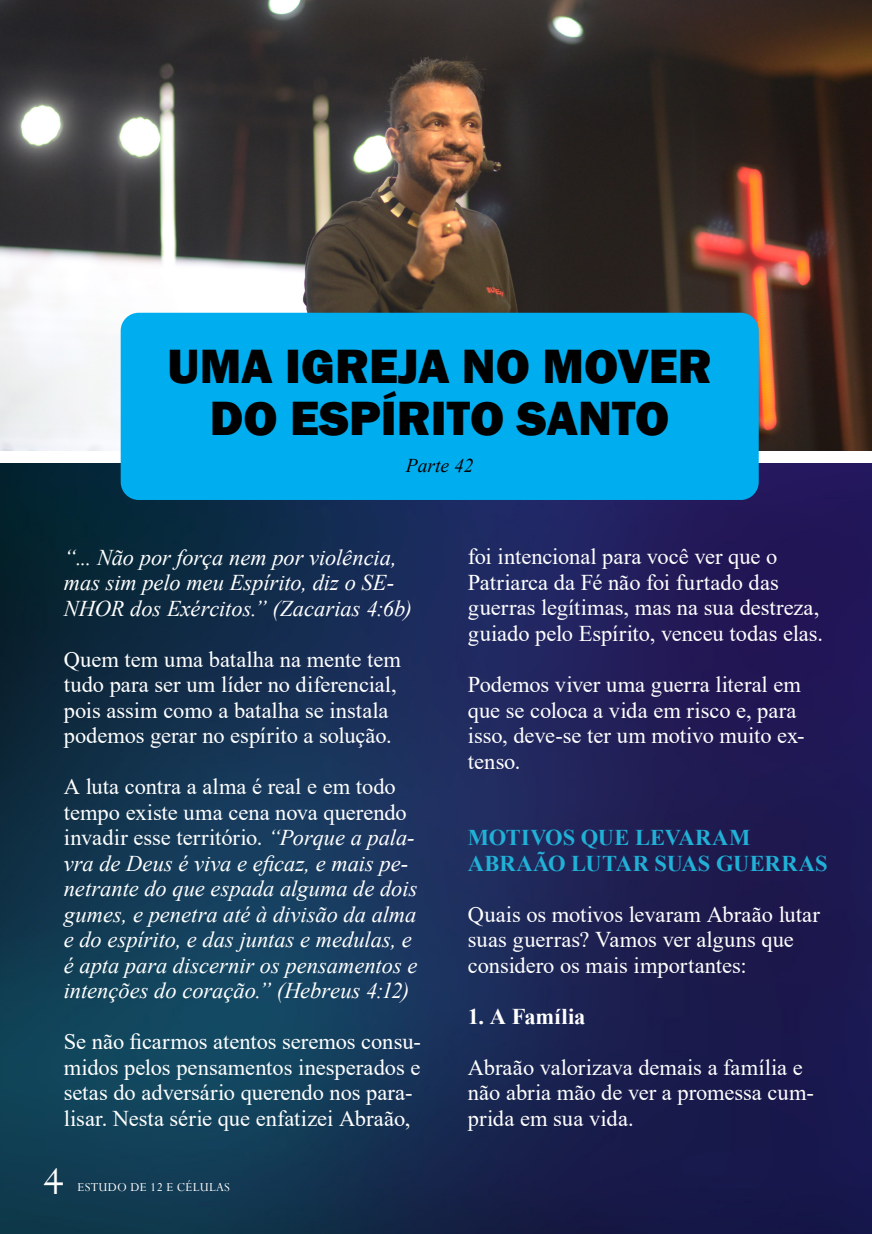
<style>
.page{position:relative;width:872px;height:1234px;background:#fff}
.page>*{position:absolute;margin:0;border:0;box-sizing:border-box;transform-origin:0 0}
.t1{font:800 49.5px/52.5px "Franklin Gothic";color:#000;text-align:center}
.t2{font:43.5px "Perpetua";color:#fff}
.t3{font:22.5px/25.5px "Times New Roman";color:#fff}
.t4{font:italic 22.5px/25.5px "Times New Roman";color:#fff}
.t5{font:700 22.5px/25.5px "Times New Roman";letter-spacing:.005em;color:#21b0d6}
.t6{font:700 22.5px "Times New Roman";letter-spacing:.005em;color:#fff}
.t7{font:italic 19.5px "Times New Roman";color:#000}
.t8{font:13.5px "Perpetua";letter-spacing:.02em;color:#fff}
.s1{font-style:normal}
</style>
<div class="page">
<img style="left:0;top:462px;width:872px;height:771px">
<img style="left:0;top:0;width:872px;height:451px">
<div style="left:121px;top:313px;width:637px;height:187px;background:#00aeef;border-radius:18px"></div>
<h1 class="t1" style="left:167px;top:339px;width:546px">UMA IGREJA NO MOVER<br>DO ESPÍRITO SANTO</h1>
<p class="t7" style="left:406px;top:452px;width:69px">Parte 42</p>
<p class="t4" style="left:64px;top:543px;width:350px">“... Não por força nem por violência, mas sim pelo meu Espírito, diz o SE-<br>NHOR dos Exércitos.” (Zacarias 4:6b)</p>
<p class="t3" style="left:64px;top:645px;width:338px">Quem tem uma batalha na mente tem tudo para ser um líder no diferencial, pois assim como a batalha se instala podemos gerar no espírito a solução.</p>
<p class="t4" style="left:64px;top:773px;width:355px"><span class="s1">A luta contra a alma é real e em todo tempo existe uma cena nova querendo invadir esse território.</span> “Porque a pala&shy;vra de Deus é viva e eficaz, e mais pe&shy;netrante do que espada alguma de dois gumes, e penetra até à divisão da alma e do espírito, e das juntas e medulas, e é apta para discernir os pensamentos e intenções do coração.” (Hebreus 4:12)</p>
<p class="t3" style="left:64px;top:1028px;width:359px">Se não ficarmos atentos seremos consu&shy;midos pelos pensamentos inesperados e setas do adversário querendo nos para&shy;lisar. Nesta série que enfatizei Abraão,</p>
<h2 class="t2" style="left:44px;top:1154px;width:21px">4</h2>
<p class="t8" style="left:78px;top:1178px;width:154px">ESTUDO DE 12 E CÉLULAS</p>
<p class="t3" style="left:468px;top:543px;width:357px">foi intencional para você ver que o Patriarca da Fé não foi furtado das guerras legítimas, mas na sua destreza, guiado pelo Espírito, venceu todas elas.</p>
<p class="t3" style="left:468px;top:671px;width:338px">Podemos viver uma guerra literal em que se coloca a vida em risco e, para isso, deve-se ter um motivo muito ex&shy;tenso.</p>
<p class="t5" style="left:468px;top:824px;width:361px">MOTIVOS QUE LEVARAM<br>ABRAÃO LUTAR SUAS GUERRAS</p>
<p class="t3" style="left:468px;top:900px;width:353px">Quais os motivos levaram Abraão lutar suas guerras? Vamos ver alguns que considero os mais importantes:</p>
<p class="t6" style="left:468px;top:999px;width:119px">1. A Família</p>
<p class="t3" style="left:468px;top:1053px;width:348px">Abraão valorizava demais a família e não abria mão de ver a promessa cum&shy;prida em sua vida.</p>
</div>
